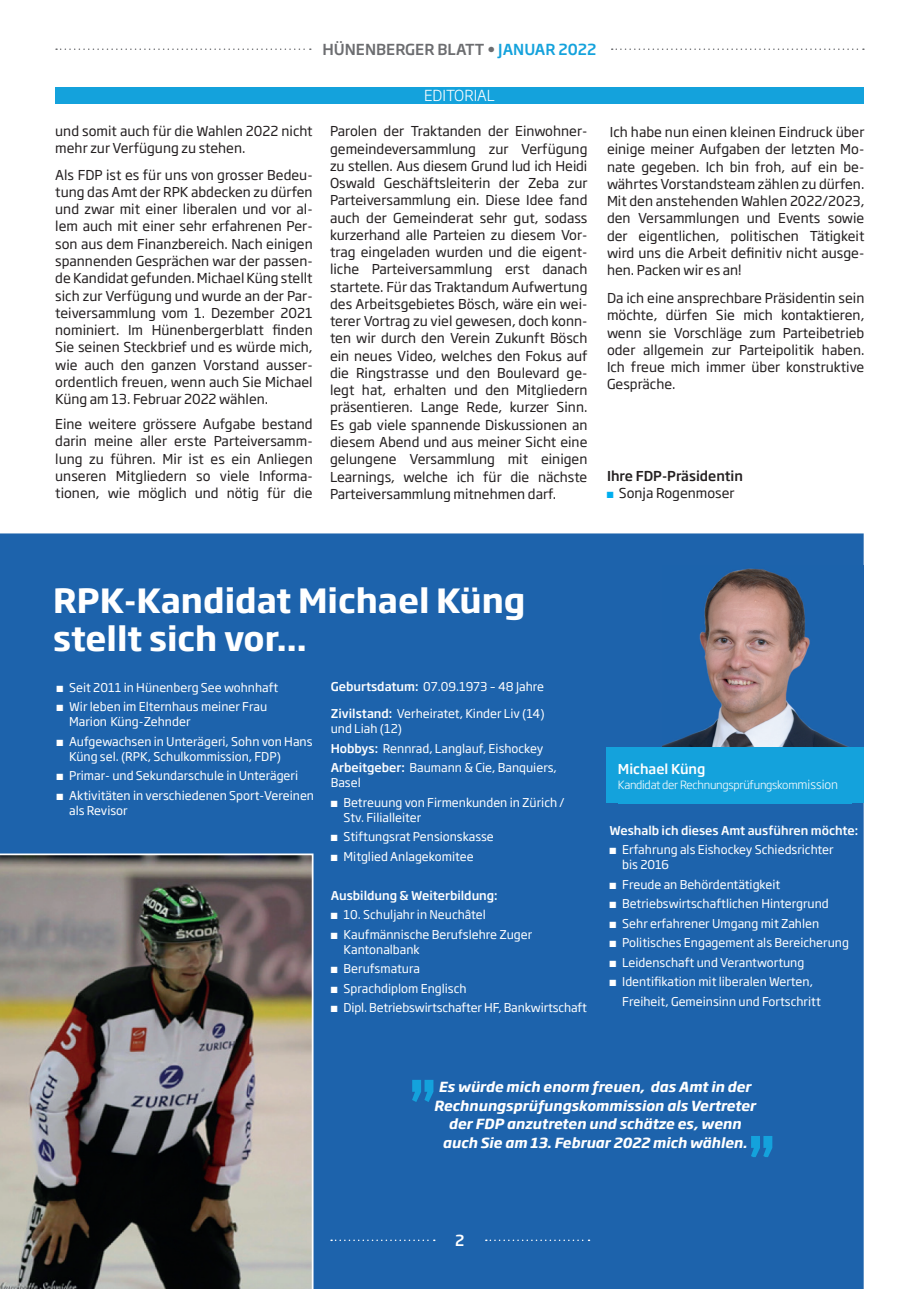
<style>
.page{position:relative;width:919px;height:1289px;background:#fff}
.page>*{position:absolute;margin:0;border:0;box-sizing:border-box;transform-origin:0 0}
.t1{font:700 33px/37.5px "Soho Gothic Pro";color:#fff}
.t2{font:500 15px "Soho Gothic Pro";color:#6c6d70}
.t3{font:300 15px "Soho Gothic Pro";color:#fff}
.t4{font:500 15px "Soho Gothic Pro";color:#fff}
.t5{font:italic 700 13.8px/18.5px "Soho Gothic Pro";color:#fff;text-align:center}
.t6{font:13.5px/17.2px "Soho Gothic Pro";color:#231f20;text-align:justify}
.t7{font:500 13.5px "Soho Gothic Pro";color:#231f20}
.t8{font:500 13.5px "Soho Gothic Pro";color:#fff}
.t9{font:12px/15px "Soho Gothic Pro";color:#fff}
.t10{font:500 12px "Soho Gothic Pro";color:#fff}
.t11{font:300 11.25px "Soho Gothic Pro";letter-spacing:-.025em;color:#fff}
.s1{color:#14a2dc}
.s2{color:#00aeef}
.s3{font-weight:500}
.s4{font-size:12px}
</style>
<div class="page">
<svg style="left:56px;top:48px;width:255px;height:2px"></svg>
<svg style="left:611px;top:48px;width:252px;height:2px"></svg>
<div style="left:55px;top:87px;width:808px;height:17px;background:#14a2dc"></div>
<div style="left:0;top:533px;width:863px;height:755px;background:#1d63ac"></div>
<svg style="left:485px;top:1238px;width:104px;height:2px"></svg>
<svg style="left:331px;top:1238px;width:104px;height:2px"></svg>
<img style="left:662px;top:566px;width:201px;height:181px">
<div style="left:606px;top:747px;width:257px;height:56px;background:#14a2dc"></div>
<img style="left:0;top:853px;width:313px;height:435px">
<svg style="left:750px;top:1135px;width:22px;height:22px"></svg>
<svg style="left:412px;top:1079px;width:21px;height:23px"></svg>
<p class="t6" style="left:55px;top:122px;width:259px">und somit auch für die Wahlen 2022 nicht mehr zur Verfügung zu stehen.</p>
<p class="t6" style="left:55px;top:165px;width:259px">Als FDP ist es für uns von grosser Bedeu&shy;tung das Amt der RPK abdecken zu dürfen und zwar mit einer liberalen und vor al&shy;lem auch mit einer sehr erfahrenen Per&shy;son aus dem Finanzbereich. Nach einigen spannenden Gesprächen war der passen&shy;de Kandidat gefunden. Michael Küng stellt sich zur Verfügung und wurde an der Par&shy;teiversammlung vom 1. Dezember 2021 nominiert. Im Hünenbergerblatt finden Sie seinen Steckbrief und es würde mich, wie auch den ganzen Vorstand ausser&shy;ordentlich freuen, wenn auch Sie Michael Küng am 13. Februar 2022 wählen.</p>
<p class="t6" style="left:55px;top:414px;width:259px">Eine weitere grössere Aufgabe bestand darin meine aller erste Parteiversamm&shy;lung zu führen. Mir ist es ein Anliegen unseren Mitgliedern so viele Informa&shy;tionen, wie möglich und nötig für die</p>
<p class="t2" style="left:322px;top:37px;width:275px">HÜNENBERGER BLATT • <span class="s1">JANUAR 2022</span></p>
<p class="t3" style="left:424px;top:84px;width:72px">EDITORIAL</p>
<p class="t6" style="left:330px;top:122px;width:259px">Parolen der Traktanden der Einwohner&shy;gemeindeversammlung zur Verfügung zu stellen. Aus diesem Grund lud ich Heidi Oswald Geschäftsleiterin der Zeba zur Parteiversammlung ein. Diese Idee fand auch der Gemeinderat sehr gut, sodass kurzerhand alle Parteien zu diesem Vor&shy;trag eingeladen wurden und die eigent&shy;liche Parteiversammlung erst danach startete. Für das Traktandum Aufwertung des Arbeitsgebietes Bösch, wäre ein wei&shy;terer Vortrag zu viel gewesen, doch konn&shy;ten wir durch den Verein Zukunft Bösch ein neues Video, welches den Fokus auf die Ringstrasse und den Boulevard ge&shy;legt hat, erhalten und den Mitgliedern präsentieren. Lange Rede, kurzer Sinn.<br>Es gab viele spannende Diskussionen an diesem Abend und aus meiner Sicht eine gelungene Versammlung mit einigen Learnings, welche ich für die nächste Parteiversammlung mitnehmen darf.</p>
<p class="t6" style="left:607px;top:123px;width:259px">Ich habe nun einen kleinen Eindruck über einige meiner Aufgaben der letzten Mo&shy;nate gegeben. Ich bin froh, auf ein be&shy;währtes Vorstandsteam zählen zu dürfen.<br>Mit den anstehenden Wahlen 2022/2023, den Versammlungen und Events sowie der eigentlichen, politischen Tätigkeit wird uns die Arbeit definitiv nicht ausge&shy;hen. Packen wir es an!</p>
<p class="t6" style="left:607px;top:289px;width:259px">Da ich eine ansprechbare Präsidentin sein möchte, dürfen Sie mich kontaktieren, wenn sie Vorschläge zum Parteibetrieb oder allgemein zur Parteipolitik haben.<br>Ich freue mich immer über konstruktive Gespräche.</p>
<p class="t7" style="left:607px;top:465px;width:137px">Ihre FDP-Präsidentin</p>
<p class="t6" style="left:607px;top:484px;width:129px"><span class="s2">■</span> Sonja Rogenmoser</p>
<h1 class="t1" style="left:53px;top:580px;width:474px">RPK-Kandidat Michael Küng stellt sich vor...</h1>
<p class="t9" style="left:56px;top:679px;width:223px">■ Seit 2011 in Hünenberg See wohnhaft</p>
<p class="t9" style="left:69px;top:698px;width:199px;text-indent:-13px">■ Wir leben im Elternhaus meiner Frau<br>Marion Küng-Zehnder</p>
<p class="t9" style="left:69px;top:733px;width:245px;text-indent:-13px">■ Aufgewachsen in Unterägeri, Sohn von Hans<br>Küng sel. (RPK, Schulkommission, FDP)</p>
<p class="t9" style="left:56px;top:767px;width:243px">■ Primar- und Sekundarschule in Unterägeri</p>
<p class="t9" style="left:69px;top:787px;width:246px;text-indent:-13px">■ Aktivitäten in verschiedenen Sport-Vereinen als Revisor</p>
<p class="t9" style="left:331px;top:678px;width:215px"><span class="s3">Geburtsdatum:</span> 07.09.1973 – 48 Jahre</p>
<p class="t9" style="left:331px;top:705px;width:215px"><span class="s3">Zivilstand:</span> Verheiratet, Kinder Liv (14) und Liah (12)</p>
<p class="t9" style="left:331px;top:737px;width:228px;line-height:19.5px"><span class="s3">Hobbys:</span> Rennrad, Langlauf, Eishockey<br><span class="s3">Arbeitgeber:</span> Baumann &amp; Cie, Banquiers,</p>
<p class="t9" style="left:331px;top:774px;width:32px">Basel</p>
<p class="t9" style="left:343px;top:794px;width:222px;text-indent:-13px">■ Betreuung von Firmenkunden in Zürich /<br>Stv. Filialleiter</p>
<p class="t9" style="left:331px;top:828px;width:165px">■ Stiftungsrat Pensionskasse</p>
<p class="t9" style="left:331px;top:848px;width:144px">■ Mitglied Anlagekomitee</p>
<p class="t10" style="left:331px;top:885px;width:168px">Ausbildung &amp; Weiterbildung:</p>
<p class="t9" style="left:331px;top:906px;width:157px">■ 10. Schuljahr in Neuchâtel</p>
<p class="t9" style="left:343px;top:926px;width:190px;text-indent:-13px">■ Kaufmännische Berufslehre Zuger<br>Kantonalbank</p>
<p class="t9" style="left:331px;top:960px;width:91px">■ Berufsmatura</p>
<p class="t9" style="left:331px;top:980px;width:137px">■ Sprachdiplom Englisch</p>
<p class="t9" style="left:331px;top:999px;width:258px">■ Dipl. Betriebswirtschafter HF, Bankwirtschaft</p>
<p class="t8" style="left:617px;top:758px;width:89px">Michael Küng</p>
<p class="t11" style="left:617px;top:775px;width:222px">Kandidat der Rechnungsprüfungskom<span class="s4">mission</span></p>
<p class="t10" style="left:609px;top:820px;width:250px">Weshalb ich dieses Amt ausführen möchte:</p>
<p class="t9" style="left:622px;top:841px;width:213px;text-indent:-13px">■ Erfahrung als Eishockey Schiedsrichter bis 2016</p>
<p class="t9" style="left:609px;top:876px;width:172px">■ Freude an Behördentätigkeit</p>
<p class="t9" style="left:609px;top:895px;width:221px">■ Betriebswirtschaftlichen Hintergrund</p>
<p class="t9" style="left:609px;top:915px;width:211px">■ Sehr erfahrener Umgang mit Zahlen</p>
<p class="t9" style="left:609px;top:934px;width:241px">■ Politisches Engagement als Bereicherung</p>
<p class="t9" style="left:609px;top:954px;width:196px">■ Leidenschaft und Verantwortung</p>
<p class="t9" style="left:622px;top:971px;width:200px;line-height:19.5px;text-indent:-13px">■ Identifikation mit liberalen Werten,<br>Freiheit, Gemeinsinn und Fortschritt</p>
<p class="t5" style="left:434px;top:1076px;width:323px">Es würde mich enorm freuen, das Amt in der Rechnungsprüfungskommission als Vertreter der FDP anzutreten und schätze es, wenn auch Sie am 13. Februar 2022 mich wählen.</p>
<p class="t4" style="left:455px;top:1228px;width:11px">2</p>
</div>
